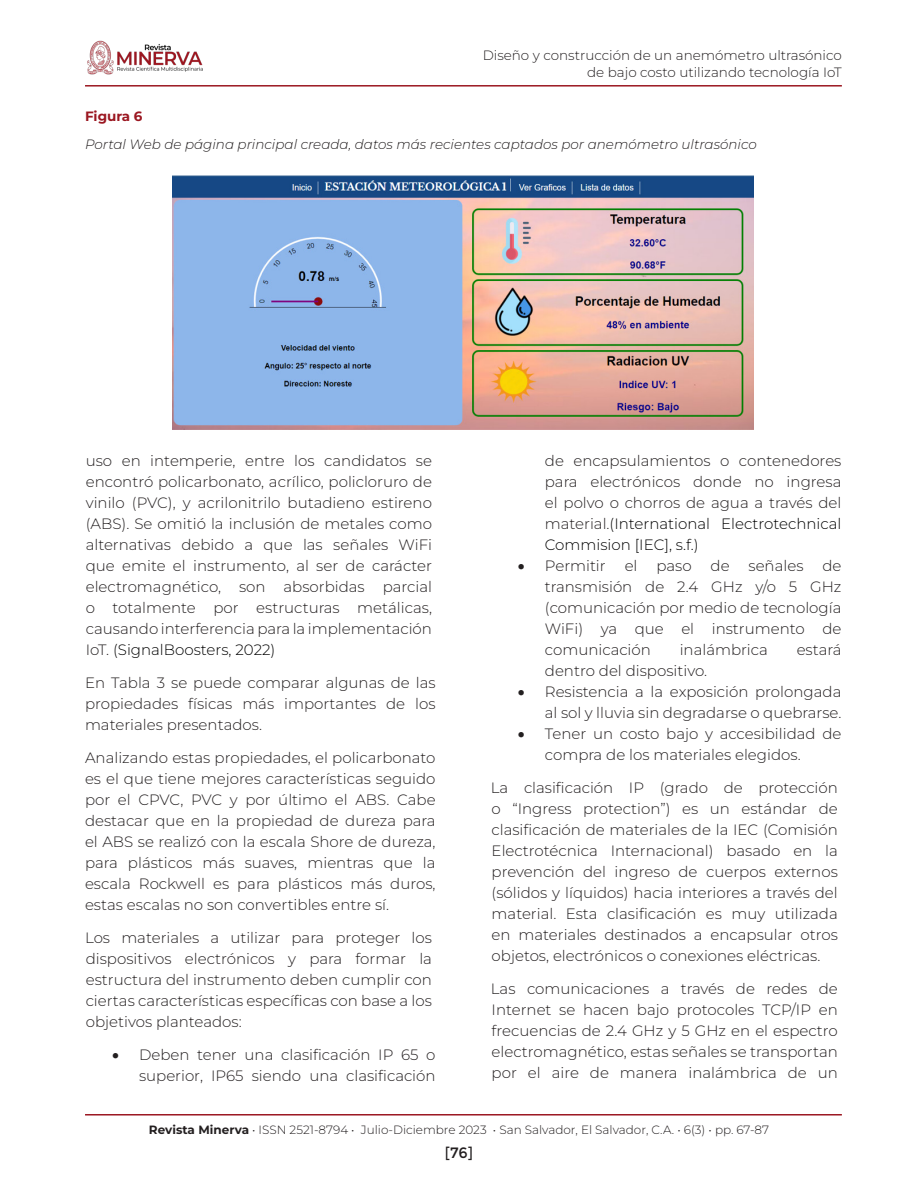
<style>
.page{position:relative;width:918px;height:1188px;background:#fff}
.page>*{position:absolute;margin:0;border:0;box-sizing:border-box;transform-origin:0 0}
.t1{font:300 15px/21px "Montserrat";color:#231f20;text-align:justify}
.t2{font:15px "Montserrat";color:#231f20}
.t3{font:italic 300 13.5px "Montserrat";color:#231f20}
.t4{font:300 13.5px/16.2px "Montserrat";color:#231f20;text-align:right}
.t5{font:700 13.5px "Montserrat";color:#9b1721}
.t6{font:300 12px "Montserrat";color:#231f20}
.s1{color:#000}
.s2{font-weight:700}
</style>
<div class="page">
<hr style="left:85px;top:85px;width:757px;height:2px;background:#9b1721">
<hr style="left:85px;top:1114px;width:757px;height:2px;background:#9b1721">
<img style="left:87px;top:40px;width:116px;height:35px">
<img style="left:173px;top:175px;width:581px;height:255px">
<p class="t4" style="left:483px;top:47px;width:361px">Diseño y construcción de un anemómetro ultrasónico de bajo costo utilizando tecnología IoT</p>
<p class="t5" style="left:85px;top:107px;width:59px">Figura 6</p>
<p class="t3" style="left:85px;top:135px;width:673px">Portal Web de página principal creada, datos más recientes captados por anemómetro ultrasónico</p>
<p class="t1" style="left:86px;top:450px;width:348px">uso en intemperie, entre los candidatos se encontró policarbonato, acrílico, policloruro de vinilo (PVC), y acrilonitrilo butadieno estireno (ABS). Se omitió la inclusión de metales como alternativas debido a que las señales WiFi que emite el instrumento, al ser de carácter electromagnético, son absorbidas parcial o totalmente por estructuras metálicas, causando interferencia para la implementación IoT. <span class="s1">(SignalBoosters, 2022)</span></p>
<p class="t1" style="left:85px;top:672px;width:352px">En Tabla 3 se puede comparar algunas de las propiedades físicas más importantes de los materiales presentados.</p>
<p class="t1" style="left:85px;top:747px;width:352px">Analizando estas propiedades, el policarbonato es el que tiene mejores características seguido por el CPVC, PVC y por último el ABS. Cabe destacar que en la propiedad de dureza para el ABS se realizó con la escala Shore de dureza, para plásticos más suaves, mientras que la escala Rockwell es para plásticos más duros, estas escalas no son convertibles entre sí.</p>
<p class="t1" style="left:85px;top:927px;width:348px">Los materiales a utilizar para proteger los dispositivos electrónicos y para formar la estructura del instrumento deben cumplir con ciertas características específicas con base a los objetivos planteados:</p>
<p class="t1" style="left:112px;top:1044px;width:325px;text-align:right">• Deben tener una clasificación IP 65 o superior, IP65 siendo una clasificación</p>
<p class="t1" style="left:545px;top:450px;width:298px">de encapsulamientos o contenedores para electrónicos donde no ingresa el polvo o chorros de agua a través del material.<span class="s1">(International Electrotechnical Commision [IEC], s.f.)</span></p>
<p class="t1" style="left:518px;top:555px;width:89px">• Permitir</p>
<p class="t1" style="left:625px;top:555px;width:14px">el</p>
<p class="t1" style="left:656px;top:555px;width:37px">paso</p>
<p class="t1" style="left:711px;top:555px;width:21px">de</p>
<p class="t1" style="left:748px;top:555px;width:57px">señales</p>
<p class="t1" style="left:545px;top:555px;width:298px;text-indent:277px">de transmisión de 2.4 GHz y/o 5 GHz (comunicación por medio de tecnología WiFi) ya que el instrumento de comunicación</p>
<p class="t1" style="left:680px;top:639px;width:90px">inalámbrica</p>
<p class="t1" style="left:797px;top:639px;width:46px">estará</p>
<p class="t1" style="left:545px;top:660px;width:164px">dentro del dispositivo.</p>
<p class="t1" style="left:518px;top:681px;width:325px;text-align:right">• Resistencia a la exposición prolongada al sol y lluvia sin degradarse o quebrarse.</p>
<p class="t1" style="left:545px;top:723px;width:298px;text-indent:-27px">• Tener un costo bajo y accesibilidad de compra de los materiales elegidos.</p>
<p class="t1" style="left:491px;top:777px;width:348px">La clasificación IP (grado de protección o “Ingress protection”) es un estándar de clasificación de materiales de la IEC (Comisión Electrotécnica Internacional) basado en la prevención del ingreso de cuerpos externos (sólidos y líquidos) hacia interiores a través del material. Esta clasificación es muy utilizada en materiales destinados a encapsular otros objetos, electrónicos o conexiones eléctricas.</p>
<p class="t1" style="left:491px;top:978px;width:348px">Las comunicaciones a través de redes de Internet se hacen bajo protocoles TCP/IP en frecuencias de 2.4 GHz y 5 GHz en el espectro electromagnético, estas señales se transportan por el aire de manera inalámbrica de un</p>
<p class="t6" style="left:149px;top:1122px;width:622px"><span class="s2">Revista Minerva</span> • ISSN 2521-8794 • Julio-Diciembre 2023 • San Salvador, El Salvador, C.A. • 6(3) • pp. 67-87</p>
<p class="t2" style="left:445px;top:1144px;width:30px">[76]</p>
</div>
